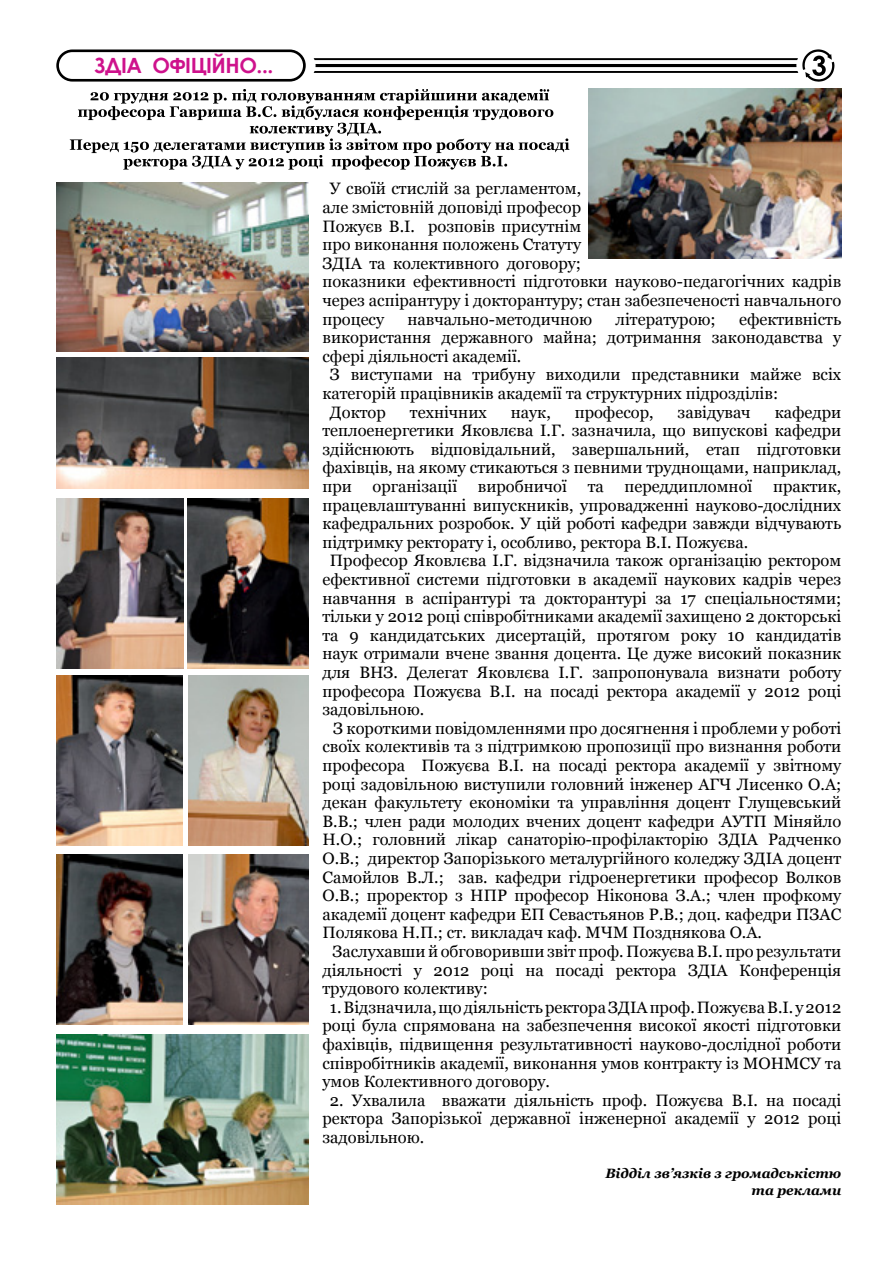
<style>
.page{position:relative;width:893px;height:1263px;background:#fff}
.page>*{position:absolute;margin:0;border:0;box-sizing:border-box;transform-origin:0 0}
.t1{font:700 21px "Century Gothic";letter-spacing:-.02em;color:#ce128c}
.t2{font:16.5px/18.6px "Georgia";color:#000;text-align:justify}
.t3{font:italic 700 13.5px/16.5px "Georgia";color:#000;text-align:right}
</style>
<div class="page">
<svg style="left:56px;top:49px;width:250px;height:33px"></svg>
<svg style="left:314px;top:49px;width:520px;height:33px"></svg>
<img style="left:56px;top:182px;width:253px;height:170px">
<img style="left:56px;top:357px;width:253px;height:132px">
<img style="left:589px;top:89px;width:252px;height:169px">
<img style="left:56px;top:676px;width:127px;height:170px">
<img style="left:189px;top:676px;width:120px;height:170px">
<img style="left:56px;top:854px;width:127px;height:170px">
<img style="left:189px;top:854px;width:120px;height:170px">
<img style="left:56px;top:1034px;width:253px;height:170px">
<img style="left:56px;top:498px;width:127px;height:170px">
<img style="left:187px;top:498px;width:122px;height:170px">
<svg style="left:70px;top:89px;width:499px;height:81px"></svg>
<p class="t1" style="left:95px;top:49px;width:180px">ЗДІА ОФІЦІЙНО...</p>
<p class="t2" style="left:322px;top:179px;width:520px;text-align:left;text-indent:8px">У своїй стислій за регламентом,<br>але змістовній доповіді професор<br>Пожуєв В.І. розповів присутнім<br>про виконання положень Статуту<br>ЗДІА та колективного договору;<br>показники ефективності підготовки науково-педагогічних кадрів через аспірантуру і докторантуру; стан забезпеченості навчального процесу</p>
<p class="t2" style="left:407px;top:310px;width:186px">навчально-методичною</p>
<p class="t2" style="left:615px;top:310px;width:102px">літературою;</p>
<p class="t2" style="left:739px;top:310px;width:104px">ефективність</p>
<p class="t2" style="left:322px;top:328px;width:520px">використання державного майна; дотримання законодавства у</p>
<p class="t2" style="left:322px;top:347px;width:200px">сфері діяльності академії.</p>
<p class="t2" style="left:330px;top:365px;width:513px">З виступами на трибуну виходили представники майже всіх</p>
<p class="t2" style="left:322px;top:384px;width:457px">категорій працівників академії та структурних підрозділів:</p>
<p class="t2" style="left:330px;top:403px;width:57px">Доктор</p>
<p class="t2" style="left:410px;top:403px;width:78px">технічних</p>
<p class="t2" style="left:511px;top:403px;width:42px">наук,</p>
<p class="t2" style="left:575px;top:403px;width:80px">професор,</p>
<p class="t2" style="left:678px;top:403px;width:75px">завідувач</p>
<p class="t2" style="left:322px;top:403px;width:520px;text-indent:452px">кафедри теплоенергетики Яковлєва І.Г. зазначила, що випускові кафедри здійснюють відповідальний, завершальний, етап підготовки фахівців, на якому стикаються з певними труднощами, наприклад, при</p>
<p class="t2" style="left:373px;top:477px;width:86px">організації</p>
<p class="t2" style="left:478px;top:477px;width:91px">виробничої</p>
<p class="t2" style="left:588px;top:477px;width:18px">та</p>
<p class="t2" style="left:624px;top:477px;width:129px">переддипломної</p>
<p class="t2" style="left:773px;top:477px;width:70px">практик,</p>
<p class="t2" style="left:322px;top:496px;width:520px">працевлаштуванні випускників, упровадженні науково-дослідних</p>
<p class="t2" style="left:322px;top:514px;width:520px">кафедральних розробок. У цій роботі кафедри завжди відчувають</p>
<p class="t2" style="left:322px;top:533px;width:427px">підтримку ректорату і, особливо, ректора В.І. Пожуєва.</p>
<p class="t2" style="left:330px;top:551px;width:513px">Професор Яковлєва І.Г. відзначила також організацію ректором</p>
<p class="t2" style="left:322px;top:570px;width:520px">ефективної системи підготовки в академії наукових кадрів через</p>
<p class="t2" style="left:322px;top:589px;width:520px">навчання в аспірантурі та докторантурі за 17 спеціальностями;</p>
<p class="t2" style="left:322px;top:607px;width:520px">тільки у 2012 році співробітниками академії захищено 2 докторські</p>
<p class="t2" style="left:322px;top:626px;width:520px">та 9 кандидатських дисертацій, протягом року 10 кандидатів</p>
<p class="t2" style="left:322px;top:644px;width:520px">наук отримали вчене звання доцента. Це дуже високий показник</p>
<p class="t2" style="left:322px;top:663px;width:520px">для ВНЗ. Делегат Яковлєва І.Г. запропонувала визнати роботу</p>
<p class="t2" style="left:322px;top:682px;width:520px">професора Пожуєва В.І. на посаді ректора академії у 2012 році</p>
<p class="t2" style="left:322px;top:700px;width:103px">задовільною.</p>
<p class="t2" style="left:333px;top:719px;width:509px">З короткими повідомленнями про досягнення і проблеми у роботі</p>
<p class="t2" style="left:322px;top:737px;width:520px">своїх колективів та з підтримкою пропозиції про визнання роботи</p>
<p class="t2" style="left:322px;top:756px;width:520px">професора Пожуєва В.І. на посаді ректора академії у звітному</p>
<p class="t2" style="left:322px;top:774px;width:520px">році задовільною виступили головний інженер АГЧ Лисенко О.А;</p>
<p class="t2" style="left:322px;top:793px;width:520px">декан факультету економіки та управління доцент Глущевський</p>
<p class="t2" style="left:322px;top:812px;width:520px">В.В.; член ради молодих вчених доцент кафедри АУТП Міняйло</p>
<p class="t2" style="left:322px;top:830px;width:520px">Н.О.; головний лікар санаторію-профілакторію ЗДІА Радченко</p>
<p class="t2" style="left:322px;top:849px;width:520px">О.В.; директор Запорізького металургійного коледжу ЗДІА доцент</p>
<p class="t2" style="left:322px;top:867px;width:520px">Самойлов В.Л.; зав. кафедри гідроенергетики професор Волков</p>
<p class="t2" style="left:322px;top:886px;width:520px">О.В.; проректор з НПР професор Ніконова З.А.; член профкому</p>
<p class="t2" style="left:322px;top:905px;width:520px">академії доцент кафедри ЕП Севастьянов Р.В.; доц. кафедри ПЗАС</p>
<p class="t2" style="left:322px;top:923px;width:441px">Полякова Н.П.; ст. викладач каф. МЧМ Позднякова О.А.</p>
<p class="t2" style="left:332px;top:942px;width:510px">Заслухавши й обговоривши звіт проф. Пожуєва В.І. про результати</p>
<p class="t2" style="left:322px;top:960px;width:520px">діяльності у 2012 році на посаді ректора ЗДІА Конференція</p>
<p class="t2" style="left:322px;top:979px;width:167px">трудового колективу:</p>
<p class="t2" style="left:322px;top:998px;width:520px;text-indent:8px">1. Відзначила, що діяльність ректора ЗДІА проф. Пожуєва В.І. у 2012 році була спрямована на забезпечення високої якості підготовки фахівців, підвищення результативності науково-дослідної роботи співробітників академії, виконання умов контракту із МОНМСУ та умов Колективного договору.</p>
<p class="t2" style="left:322px;top:1091px;width:520px;text-indent:8px">2. Ухвалила вважати діяльність проф. Пожуєва В.І. на посаді ректора Запорізької державної інженерної академії у 2012 році задовільною.</p>
<p class="t3" style="left:605px;top:1165px;width:237px">Відділ зв’язків з громадськістю та реклами</p>
</div>
